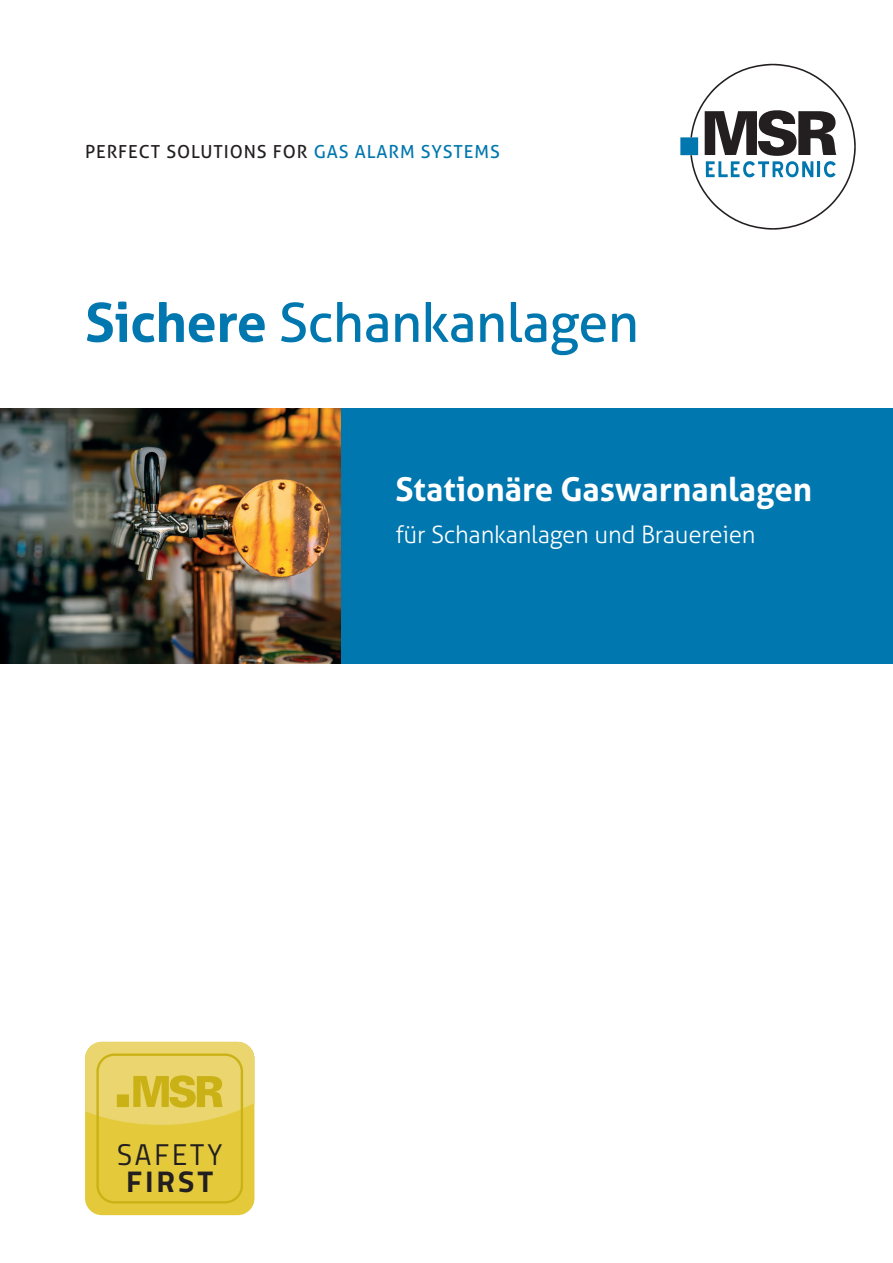
<style>
.page{position:relative;width:893px;height:1263px;background:#fff}
.page>*{position:absolute;margin:0;border:0;box-sizing:border-box;transform-origin:0 0}
.t1{font:54px "Aller";letter-spacing:-.01em;color:#0077af}
.t2{font:700 33px "Aller";color:#fff}
.t3{font:30px "Titillium Regular Upright";letter-spacing:.1em;color:#231f20}
.t4{font:700 30px "Titillium";letter-spacing:.1em;color:#231f20}
.t5{font:300 24px "Aller";letter-spacing:-.01em;color:#fff}
.t6{font:18px "Aller";letter-spacing:.05em;color:#231f20}
.s1{color:#0077af}
.s2{font-weight:700}
</style>
<div class="page">
<div style="left:340px;top:408px;width:553px;height:255px;background:#0077af"></div>
<img style="left:0;top:408px;width:340px;height:255px">
<svg style="left:680px;top:64px;width:176px;height:166px"></svg>
<div style="left:85px;top:1042px;width:169px;height:173px;background:#e4ca3a;border-radius:17px"></div>
<div style="left:96px;top:1053px;width:147px;height:150px;border:2px solid #cab115;border-radius:17px"></div>
<svg style="left:85px;top:1042px;width:169px;height:83px;background:#e3cd5a"></svg>
<p class="t6" style="left:85px;top:140px;width:416px">PERFECT SOLUTIONS FOR <span class="s1">GAS ALARM SYSTEMS</span></p>
<p class="t1" style="left:85px;top:290px;width:555px"><span class="s2">Sichere</span> Schankanlagen</p>
<p class="t2" style="left:395px;top:468px;width:418px">Stationäre Gaswarnanlagen</p>
<p class="t5" style="left:395px;top:520px;width:361px">für Schankanlagen und Brauereien</p>
<p class="t3" style="left:117px;top:1132px;width:107px">SAFETY</p>
<p class="t4" style="left:126px;top:1159px;width:89px">FIRST</p>
</div>
